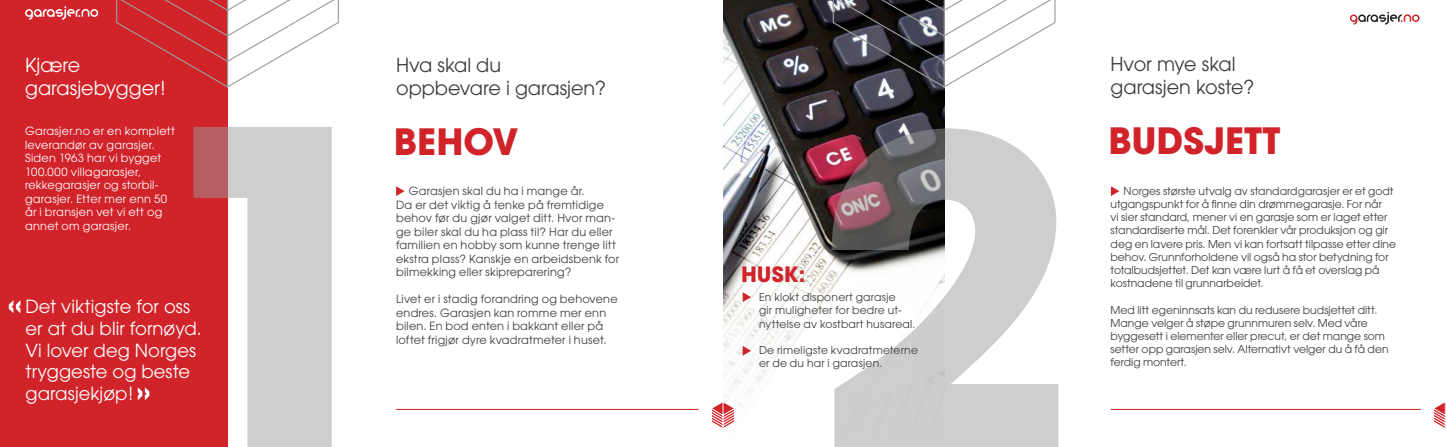
<style>
.page{position:relative;width:1446px;height:447px;background:#fff}
.page>*{position:absolute;margin:0;border:0;box-sizing:border-box;transform-origin:0 0}
.OVERSKRIFT{font:700 36px "Avant Garde";color:#d1232a}
.OVERSKRIFT-2{font:700 21px "Avant Garde";color:#d1232a}
.OVERSKRIFT-3{font:19.2px "Avant Garde";color:#3e3e3f}
.OVERSKRIFT-4{font:19.2px "Avant Garde";color:#fff}
.OVERSKRIFT-5{font:18px/21.6px "Avant Garde";letter-spacing:.005em;color:#fff}
.OVERSKRIFT-6{font:11.25px/13.5px "Avant Garde";letter-spacing:.02em;color:#3e3e3f}
.OVERSKRIFT-7{font:11.25px/13.5px "Avant Garde";letter-spacing:.025em;color:#fff}
.OVERSKRIFT-8{font:10.8px/13.2px "Avant Garde";color:#3e3e3f}
.OVERSKRIFT-9{font:10.8px/13.2px "Avant Garde";letter-spacing:.02em;color:#3e3e3f}
</style>
<div class="page">
<svg style="left:1434px;top:402px;width:12px;height:26px"></svg>
<hr style="left:1110px;top:409px;width:310px;height:1px;background:#d1232a">
<img style="left:723px;top:0;width:221px;height:407px">
<svg style="left:711px;top:401px;width:24px;height:27px"></svg>
<hr style="left:396px;top:409px;width:302px;height:1px;background:#d1232a">
<div style="left:0;top:0;width:227px;height:446px;background:#d1232a"></div>
<svg style="left:832px;top:0;width:224px;height:89px"></svg>
<svg style="left:831px;top:128px;width:227px;height:318px;fill:#cdcecd"></svg>
<svg style="left:742px;top:292px;width:9px;height:10px"></svg>
<svg style="left:742px;top:345px;width:9px;height:10px"></svg>
<svg style="left:1111px;top:186px;width:8px;height:10px"></svg>
<svg style="left:116px;top:0;width:223px;height:89px"></svg>
<svg style="left:193px;top:127px;width:139px;height:319px;fill:#cdcecd"></svg>
<svg style="left:396px;top:186px;width:8px;height:10px"></svg>
<svg style="left:9px;top:300px;width:11px;height:13px"></svg>
<svg style="left:138px;top:387px;width:11px;height:13px"></svg>
<svg style="left:1350px;top:12px;width:69px;height:13px"></svg>
<svg style="left:25px;top:6px;width:73px;height:14px"></svg>
<p class="OVERSKRIFT-4" style="left:25px;top:54px;width:57px">Kjære</p>
<p class="OVERSKRIFT-4" style="left:25px;top:77px;width:142px">garasjebygger!</p>
<p class="OVERSKRIFT-7" style="left:25px;top:124px;width:151px">Garasjer.no er en komplett leverandør av garasjer.<br>Siden 1963 har vi bygget<br>100.000 villagarasjer, rekkegarasjer og storbil&shy;garasjer. Etter mer enn 50 år i bransjen vet vi ett og annet om garasjer.</p>
<p class="OVERSKRIFT-5" style="left:26px;top:296px;width:178px">Det viktigste for oss er at du blir fornøyd.<br>Vi lover deg Norges tryggeste og beste garasjekjøp!</p>
<p class="OVERSKRIFT-3" style="left:396px;top:54px;width:107px">Hva skal du</p>
<p class="OVERSKRIFT-3" style="left:396px;top:77px;width:212px">oppbevare i garasjen?</p>
<p class="OVERSKRIFT" style="left:394px;top:118px;width:126px">BEHOV</p>
<p class="OVERSKRIFT-6" style="left:409px;top:184px;width:177px">Garasjen skal du ha i mange år.</p>
<p class="OVERSKRIFT-6" style="left:396px;top:197px;width:225px">Da er det viktig å tenke på fremtidige behov før du gjør valget ditt. Hvor man&shy;ge biler skal du ha plass til? Har du eller familien en hobby som kunne trenge litt ekstra plass? Kanskje en arbeidsbenk for bilmekking eller skipreparering?</p>
<p class="OVERSKRIFT-6" style="left:396px;top:292px;width:223px">Livet er i stadig forandring og behovene endres. Garasjen kan romme mer enn bilen. En bod enten i bakkant eller på loftet frigjør dyre kvadratmeter i huset.</p>
<p class="OVERSKRIFT-2" style="left:741px;top:260px;width:66px">HUSK:</p>
<p class="OVERSKRIFT-9" style="left:759px;top:290px;width:138px">En klokt disponert garasje</p>
<p class="OVERSKRIFT-9" style="left:759px;top:303px;width:144px">gir muligheter for bedre ut-</p>
<p class="OVERSKRIFT-9" style="left:759px;top:317px;width:158px">nyttelse av kostbart husareal.</p>
<p class="OVERSKRIFT-9" style="left:759px;top:343px;width:161px">De rimeligste kvadratmeterne er de du har i garasjen.</p>
<p class="OVERSKRIFT-3" style="left:1110px;top:53px;width:127px">Hvor mye skal</p>
<p class="OVERSKRIFT-3" style="left:1110px;top:76px;width:145px">garasjen koste?</p>
<p class="OVERSKRIFT" style="left:1108px;top:117px;width:174px">BUDSJETT</p>
<p class="OVERSKRIFT-8" style="left:1110px;top:184px;width:287px;text-indent:13px">Norges største utvalg av standardgarasjer er et godt utgangspunkt for å finne din drømmegarasje. For når<br>vi sier standard, mener vi en garasje som er laget etter standardiserte mål. Det forenkler vår produksjon og gir deg en lavere pris. Men vi kan fortsatt tilpasse etter dine behov. Grunnforholdene vil også ha stor betydning for totalbudsjettet. Det kan være lurt å få et overslag på kostnadene til grunnarbeidet.</p>
<p class="OVERSKRIFT-8" style="left:1110px;top:303px;width:268px">Med litt egeninnsats kan du redusere budsjettet ditt.<br>Mange velger å støpe grunnmuren selv. Med våre</p>
<p class="OVERSKRIFT-8" style="left:1110px;top:329px;width:279px">byggesett i elementer eller precut, er det mange som setter opp garasjen selv. Alternativt velger du å få den ferdig montert.</p>
</div>
